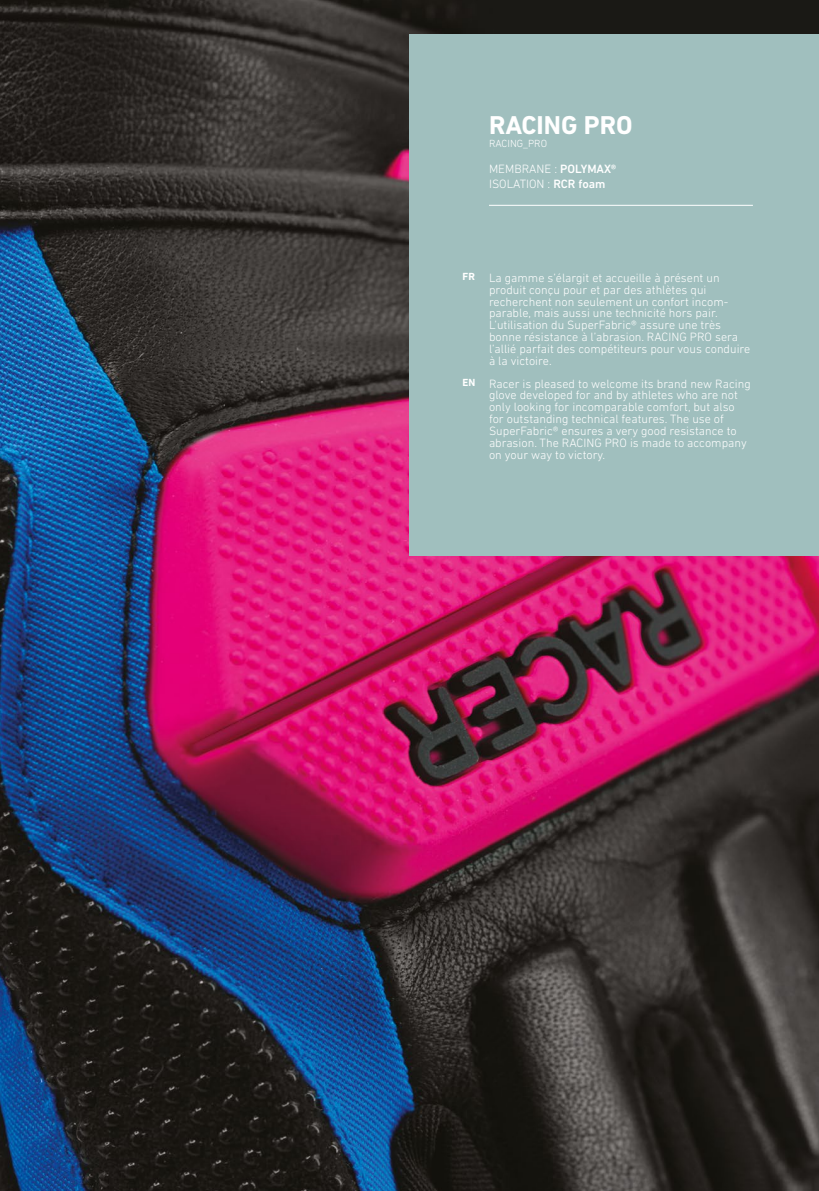
<style>
.page{position:relative;width:819px;height:1191px;background:#fff}
.page>*{position:absolute;margin:0;border:0;box-sizing:border-box;transform-origin:0 0}
.t1{font:700 26.25px "DIN Next LT Pro";color:#fff}
.t2{font:300 12.25px/11.9px "DIN Next LT Pro";color:#fff}
.t3{font:500 12.25px "DIN Next LT Pro";color:#fff}
.t4{font:300 10.5px "DIN Next LT Pro";color:#fff}
.t5{font:700 10.5px "DIN Next LT Pro";color:#fff}
.s1{font-weight:300}
.s2{font-weight:700;font-size:10.5px}
</style>
<div class="page">
<img style="left:0;top:0;width:819px;height:1191px">
<div style="left:409px;top:35px;width:410px;height:521px;background:#a0bfbe"></div>
<hr style="left:489px;top:205px;width:263px;height:1px;background:#fff">
<h1 class="t1" style="left:489px;top:110px;width:145px">RACING PRO</h1>
<p class="t4" style="left:489px;top:137px;width:7px">RACING</p>
<p class="t4" style="left:523px;top:137px;width:18px">_PRO</p>
<p class="t2" style="left:489px;top:163px;width:9px">MEMBRANE</p>
<p class="t3" style="left:554px;top:162px;width:64px"><span class="s1">:</span> POLYMAX®</p>
<p class="t2" style="left:489px;top:178px;width:5px">ISOLATION</p>
<p class="t3" style="left:547px;top:177px;width:60px"><span class="s1">:</span> RCR foam</p>
<p class="t5" style="left:462px;top:271px;width:14px">FR</p>
<p class="t2" style="left:489px;top:271px;width:241px">La gamme s’élargit et accueille à présent un produit conçu pour et par des athlètes qui recherchent non seulement un confort incom&shy;parable, mais aussi une technicité hors pair.<br>L’utilisation du SuperFabric® assure une très bonne résistance à l’abrasion. RACING</p>
<p class="t2" style="left:489px;top:331px;width:263px;text-indent:201px">PRO sera l’allié parfait des compétiteurs pour vous conduire à la victoire.</p>
<p class="t2" style="left:489px;top:377px;width:263px;text-indent:-26px"><span class="s2">EN</span> Racer is pleased to welcome its brand new Racing glove developed for and by athletes who are not only looking for incomparable comfort, but also for outstanding technical features. The use of SuperFabric® ensures a very good resistance to abrasion. The RACING</p>
<p class="t2" style="left:489px;top:437px;width:259px;text-indent:116px">PRO is made to accompany on your way to victory.</p>
</div>
